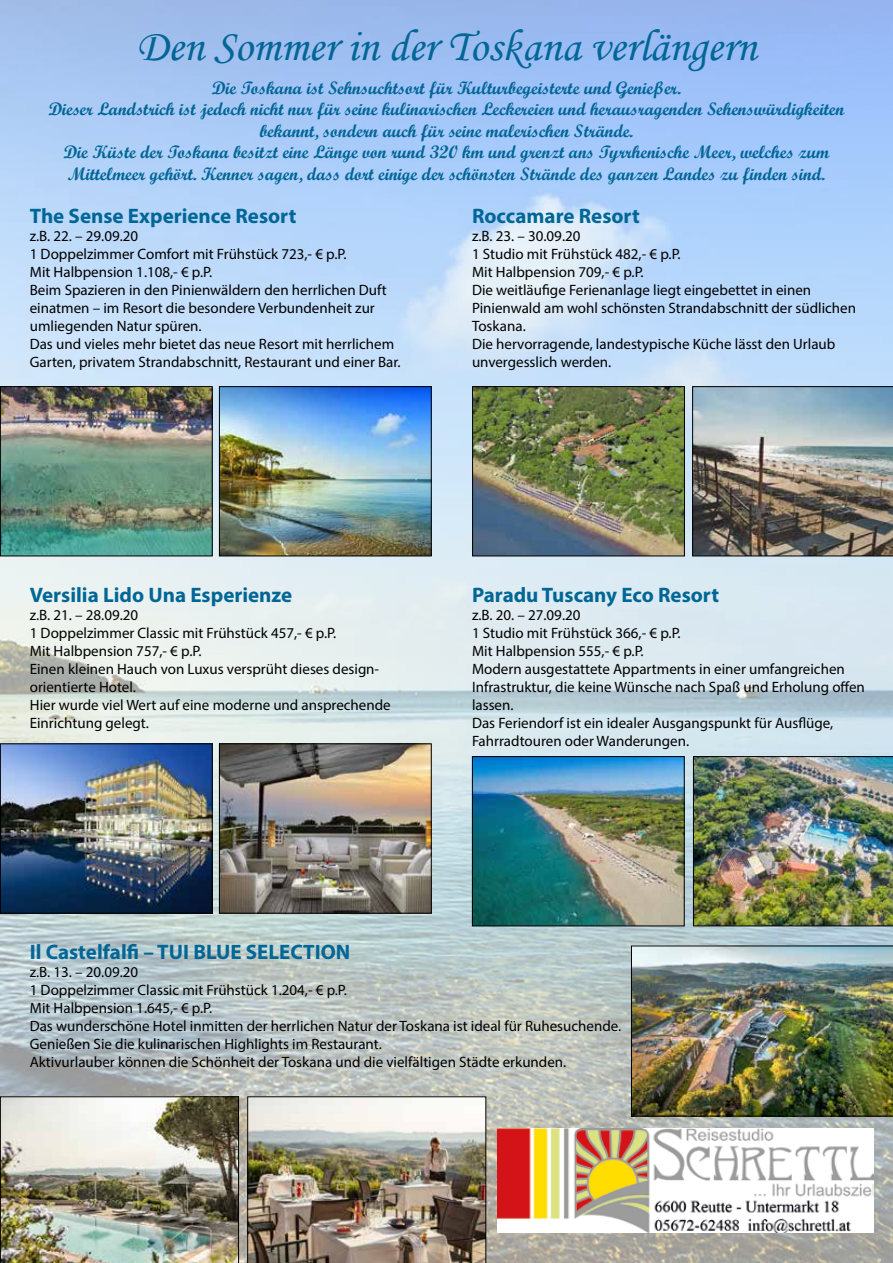
<style>
.page{position:relative;width:893px;height:1263px;background:#fff}
.page>*{position:absolute;margin:0;border:0;box-sizing:border-box;transform-origin:0 0}
.t1{font:45px "Monotype Corsiva";color:#006696}
.t2{font:700 21px "Myriad Pro";color:#006696}
.t3{font:18px/21.6px "Script MT Bold";color:#006696;text-align:center}
.t4{font:15px/18px "Myriad Pro";color:#000}
</style>
<div class="page">
<img style="left:0;top:0;width:893px;height:1263px">
<img style="left:498px;top:1128px;width:376px;height:105px">
<img style="left:474px;top:388px;width:209px;height:166px">
<div style="left:472px;top:386px;width:213px;height:170px;border:1px solid #000"></div>
<img style="left:692px;top:386px;width:201px;height:170px">
<img style="left:221px;top:388px;width:209px;height:166px">
<div style="left:219px;top:386px;width:213px;height:170px;border:1px solid #000"></div>
<img style="left:2px;top:388px;width:209px;height:166px">
<div style="left:0;top:386px;width:213px;height:170px;border:1px solid #000"></div>
<img style="left:221px;top:745px;width:209px;height:166px">
<div style="left:219px;top:743px;width:213px;height:170px;border:1px solid #000"></div>
<img style="left:2px;top:745px;width:209px;height:166px">
<div style="left:0;top:743px;width:213px;height:170px;border:1px solid #000"></div>
<img style="left:693px;top:756px;width:200px;height:170px">
<img style="left:474px;top:758px;width:209px;height:166px">
<div style="left:472px;top:756px;width:213px;height:170px;border:1px solid #000"></div>
<img style="left:247px;top:1096px;width:239px;height:167px">
<img style="left:0;top:1096px;width:239px;height:167px">
<img style="left:631px;top:945px;width:262px;height:171px">
<h1 class="t1" style="left:136px;top:19px;width:622px">Den Sommer in der Toskana verlängern</h1>
<p class="t3" style="left:49px;top:77px;width:797px">Die Toskana ist Sehnsuchtsort für Kulturbegeisterte und Genießer.<br>Dieser Landstrich ist jedoch nicht nur für seine kulinarischen Leckereien und herausragenden Sehenswürdigkeiten bekannt, sondern auch für seine malerischen Strände.<br>Die Küste der Toskana besitzt eine Länge von rund 320 km und grenzt ans Tyrrhenische Meer, welches zum Mittelmeer gehört. Kenner sagen, dass dort einige der schönsten Strände des ganzen Landes zu finden sind.</p>
<h2 class="t2" style="left:30px;top:203px;width:268px">The Sense Experience Resort</h2>
<p class="t4" style="left:30px;top:227px;width:372px">z.B. 22. – 29.09.20<br>1 Doppelzimmer Comfort mit Frühstück 723,- € p.P.<br>Mit Halbpension 1.108,- € p.P.<br>Beim Spazieren in den Pinienwäldern den herrlichen Duft einatmen – im Resort die besondere Verbundenheit zur umliegenden Natur spüren.<br>Das und vieles mehr bietet das neue Resort mit herrlichem Garten, privatem Strandabschnitt, Restaurant und einer Bar.</p>
<h2 class="t2" style="left:472px;top:203px;width:169px">Roccamare Resort</h2>
<p class="t4" style="left:472px;top:227px;width:386px">z.B. 23. – 30.09.20<br>1 Studio mit Frühstück 482,- € p.P.<br>Mit Halbpension 709,- € p.P.<br>Die weitläufige Ferienanlage liegt eingebettet in einen Pinienwald am wohl schönsten Strandabschnitt der südlichen Toskana.<br>Die hervorragende, landestypische Küche lässt den Urlaub unvergesslich werden.</p>
<h2 class="t2" style="left:30px;top:581px;width:264px">Versilia Lido Una Esperienze</h2>
<p class="t4" style="left:30px;top:606px;width:362px">z.B. 21. – 28.09.20<br>1 Doppelzimmer Classic mit Frühstück 457,- € p.P.<br>Mit Halbpension 757,- € p.P.<br>Einen kleinen Hauch von Luxus versprüht dieses design&shy;orientierte Hotel.<br>Hier wurde viel Wert auf eine moderne und ansprechende Einrichtung gelegt.</p>
<h2 class="t2" style="left:472px;top:581px;width:249px">Paradu Tuscany Eco Resort</h2>
<p class="t4" style="left:472px;top:606px;width:394px">z.B. 20. – 27.09.20<br>1 Studio mit Frühstück 366,- € p.P.<br>Mit Halbpension 555,- € p.P.<br>Modern ausgestattete Appartments in einer umfangreichen Infrastruktur, die keine Wünsche nach Spaß und Erholung offen lassen.<br>Das Feriendorf ist ein idealer Ausgangspunkt für Ausflüge, Fahrradtouren oder Wanderungen.</p>
<h2 class="t2" style="left:30px;top:938px;width:322px">Il Castelfalfi – TUI BLUE SELECTION</h2>
<p class="t4" style="left:30px;top:963px;width:593px">z.B. 13. – 20.09.20<br>1 Doppelzimmer Classic mit Frühstück 1.204,- € p.P.<br>Mit Halbpension 1.645,- € p.P.<br>Das wunderschöne Hotel inmitten der herrlichen Natur der Toskana ist ideal für Ruhesuchende.<br>Genießen Sie die kulinarischen Highlights im Restaurant.<br>Aktivurlauber können die Schönheit der Toskana und die vielfältigen Städte erkunden.</p>
</div>
